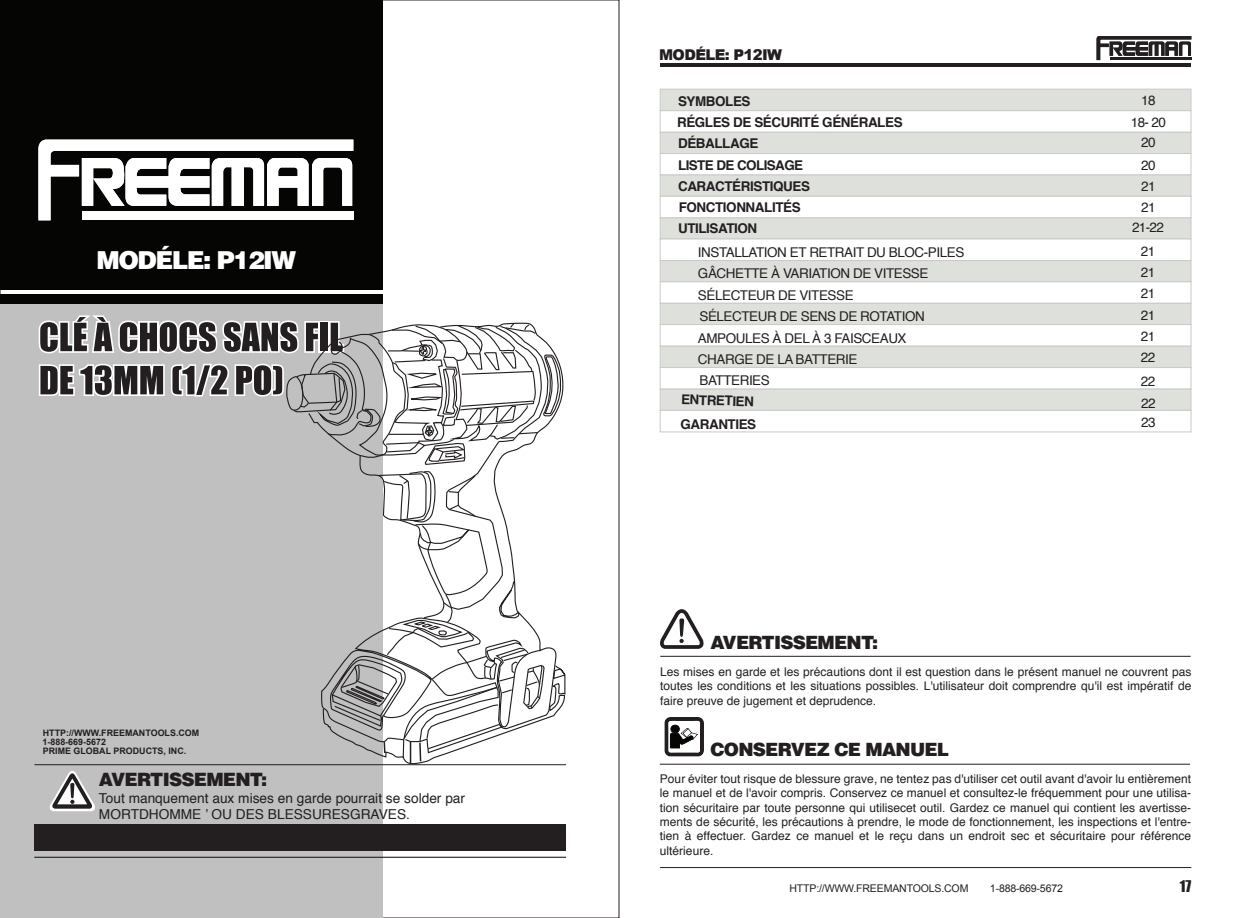
<style>
.page{position:relative;width:1238px;height:918px;background:#fff}
.page>*{position:absolute;margin:0;border:0;box-sizing:border-box;transform-origin:0 0}
.t1{font:900 24.75px "Helvetica";letter-spacing:-.06em;color:#fff}
.t2{font:900 18.3px "Helvetica";letter-spacing:-.045em;color:#231f20}
.t3{font:900 14.85px "Arial";letter-spacing:-.045em;color:#231f20}
.t4{font:14.85px "Impact";color:#231f20}
.t5{font:13.65px/16.5px "Helvetica";color:#231f20}
.t6{font:13.5px/21.6px "Helvetica";letter-spacing:-.03em;color:#231f20}
.t7{font:700 13.5px/21px "Helvetica";letter-spacing:-.03em;color:#231f20}
.t8{font:12px/14.4px "Helvetica";color:#231f20;text-align:justify}
.t9{font:10.65px "Arial";letter-spacing:-.015em;color:#231f20}
.t10{font:10.5px "Arial";letter-spacing:-.015em;color:#231f20}
.t11{font:700 8.85px/8.6px "Arial";color:#231f20}
</style>
<div class="page">
<hr style="left:660px;top:764px;width:530px;height:1px;background:#231f20">
<svg style="left:664px;top:717px;width:40px;height:40px"></svg>
<hr style="left:660px;top:63px;width:530px;height:4px;background:#231f20">
<svg style="left:1096px;top:36px;width:95px;height:24px"></svg>
<hr style="left:1109px;top:57px;width:82px;height:3px;background:#231f20">
<hr style="left:660px;top:867px;width:531px;height:1px;background:#231f20">
<svg style="left:660px;top:609px;width:44px;height:40px"></svg>
<hr style="left:660px;top:656px;width:530px;height:1px;background:#231f20">
<div style="left:660px;top:346px;width:531px;height:22px;background:#dee0dc;border:1px solid #cacac6"></div>
<div style="left:660px;top:367px;width:531px;height:22px;background:#fff;border:1px solid #cacac6"></div>
<div style="left:660px;top:389px;width:531px;height:22px;background:#dee0dc;border:1px solid #cacac6"></div>
<div style="left:660px;top:410px;width:531px;height:22px;background:#fff;border:1px solid #cacac6"></div>
<div style="left:660px;top:89px;width:531px;height:22px;background:#dee0dc;border:1px solid #cacac6"></div>
<div style="left:660px;top:111px;width:531px;height:21px;background:#fff;border:1px solid #cacac6"></div>
<div style="left:660px;top:132px;width:531px;height:22px;background:#dee0dc;border:1px solid #cacac6"></div>
<div style="left:660px;top:153px;width:531px;height:22px;background:#fff;border:1px solid #cacac6"></div>
<div style="left:660px;top:175px;width:531px;height:21px;background:#dee0dc;border:1px solid #cacac6"></div>
<div style="left:660px;top:218px;width:531px;height:21px;background:#dee0dc;border:1px solid #cacac6"></div>
<div style="left:660px;top:196px;width:531px;height:22px;background:#fff;border:1px solid #cacac6"></div>
<div style="left:660px;top:239px;width:531px;height:22px;background:#fff;border:1px solid #cacac6"></div>
<div style="left:660px;top:260px;width:531px;height:22px;background:#dee0dc;border:1px solid #cacac6"></div>
<div style="left:660px;top:282px;width:531px;height:21px;background:#fff;border:1px solid #cacac6"></div>
<div style="left:660px;top:303px;width:531px;height:22px;background:#dee0dc;border:1px solid #cacac6"></div>
<div style="left:660px;top:324px;width:531px;height:22px;background:#fff;border:1px solid #cacac6"></div>
<div style="left:0;top:0;width:382px;height:289px;background:#050504"></div>
<div style="left:0;top:303px;width:382px;height:615px;background:#c0c0c0"></div>
<hr style="left:34px;top:764px;width:532px;height:1px;background:#231f20">
<div style="left:0;top:294px;width:382px;height:9px;background:#050504"></div>
<div style="left:34px;top:824px;width:532px;height:26px;background:#231f20"></div>
<hr style="left:34px;top:857px;width:532px;height:1px;background:#231f20">
<svg style="left:38px;top:140px;width:315px;height:80px"></svg>
<div style="left:82px;top:212px;width:271px;height:8px;background:#fff"></div>
<svg style="left:39px;top:315px;width:527px;height:496px"></svg>
<h1 class="t1" style="left:97px;top:244px;width:201px">MODÉLE: P12IW</h1>
<p class="t11" style="left:42px;top:729px;width:158px">HTTP://WWW.FREEMANTOOLS.COM<br>1-888-669-5672<br>PRIME GLOBAL PRODUCTS, INC.</p>
<h2 class="t2" style="left:99px;top:768px;width:170px">AVERTISSEMENT:</h2>
<p class="t5" style="left:99px;top:790px;width:367px">Tout manquement aux mises en garde pourrait se solder par<br>MORTDHOMME ’ OU DES BLESSURESGRAVES.</p>
<p class="t3" style="left:659px;top:44px;width:124px">MODÉLE: P12IW</p>
<p class="t7" style="left:678px;top:91px;width:74px">SYMBOLES</p>
<p class="t6" style="left:1131px;top:90px;width:36px;text-align:center">18<br>18- 20</p>
<p class="t6" style="left:1141px;top:132px;width:16px;text-align:justify">20<br>20<br>21<br>21</p>
<p class="t6" style="left:1140px;top:241px;width:16px">21<br>21</p>
<p class="t6" style="left:1140px;top:283px;width:16px;text-align:justify">21<br>21<br>21<br>22</p>
<p class="t7" style="left:681px;top:389px;width:74px;rotate:2deg">ENTRETIEN</p>
<p class="t7" style="left:677px;top:112px;width:227px">RÉGLES DE SÉCURITÉ GÉNÉRALES</p>
<p class="t7" style="left:678px;top:133px;width:82px">DÉBALLAGE</p>
<p class="t7" style="left:678px;top:155px;width:127px">LISTE DE COLISAGE</p>
<p class="t7" style="left:678px;top:176px;width:133px">CARACTÉRISTIQUES</p>
<p class="t7" style="left:678px;top:197px;width:124px">FONCTIONNALITÉS<br>UTILISATION</p>
<p class="t6" style="left:1132px;top:217px;width:33px">21-22</p>
<p class="t6" style="left:698px;top:242px;width:268px">INSTALLATION ET RETRAIT DU BLOC-PILES<br>GÂCHETTE À VARIATION DE VITESSE<br>SÉLECTEUR DE VITESSE<br>SÉLECTEUR DE SENS DE ROTATION<br>AMPOULES À DEL À 3 FAISCEAUX<br>CHARGE DE LA BATTERIE<br>BATTERIES</p>
<p class="t7" style="left:680px;top:414px;width:77px">GARANTIES</p>
<p class="t6" style="left:1140px;top:371px;width:16px">22<br>22</p>
<p class="t6" style="left:1141px;top:412px;width:16px">23</p>
<h2 class="t2" style="left:710px;top:630px;width:169px">AVERTISSEMENT:</h2>
<p class="t8" style="left:660px;top:665px;width:533px">Les mises en garde et les précautions dont il est question dans le présent manuel ne couvrent pas toutes les conditions et les situations possibles. L'utilisateur doit comprendre qu'il est impératif de faire preuve de jugement et deprudence.</p>
<h2 class="t2" style="left:710px;top:737px;width:240px">CONSERVEZ CE MANUEL</h2>
<p class="t8" style="left:660px;top:772px;width:533px">Pour éviter tout risque de blessure grave, ne tentez pas d'utiliser cet outil avant d'avoir lu entièrement le manuel et de l'avoir compris. Conservez ce manuel et consultez-le fréquemment pour une utilisa&shy;tion sécuritaire par toute personne qui utilisecet outil. Gardez ce manuel qui contient les avertisse&shy;ments de sécurité, les précautions à prendre, le mode de fonctionnement, les inspections et l'entre&shy;tien à effectuer. Gardez ce manuel et le reçu dans un endroit sec et sécuritaire pour référence ultérieure.</p>
<p class="t10" style="left:789px;top:882px;width:180px">HTTP://WWW.FREEMANTOOLS.COM</p>
<p class="t9" style="left:990px;top:882px;width:74px">1-888-669-5672</p>
<p class="t4" style="left:1180px;top:875px;width:13px">17</p>
</div>
